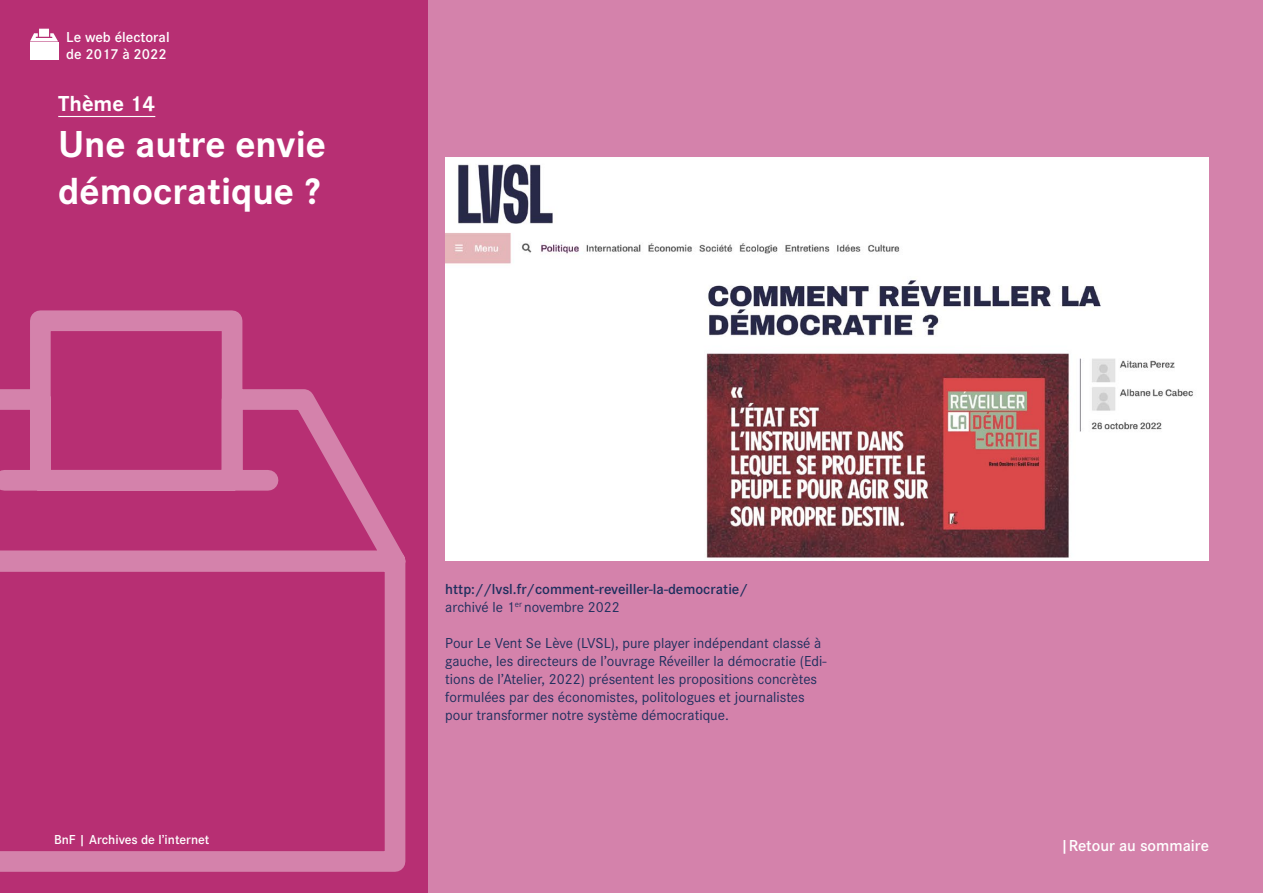
<style>
.page{position:relative;width:1263px;height:893px;background:#d482ab}
.page>*{position:absolute;margin:0;border:0;box-sizing:border-box;transform-origin:0 0}
.t1{font:700 39px/46.8px "Corporate S";color:#fff}
.t2{font:700 22.5px "Corporate S";color:#fff}
.t3{font:600 16.5px "Corporate S";color:#fff}
.t4{font:15px/18px "Corporate S";color:#1f2f5e}
.t5{font:600 15px/18px "Corporate S";color:#1f2f5e}
.t6{font:600 15px/16.6px "Corporate S";color:#fff}
.t7{font:600 13.5px "Corporate S";color:#fff}
.s1{font-weight:400}
</style>
<div class="page">
<div style="left:0;top:0;width:427px;height:893px;background:#b72f73"></div>
<img style="left:445px;top:157px;width:764px;height:403px">
<hr style="left:58px;top:116px;width:97px;height:1px;background:#fff">
<div style="left:30px;top:43px;width:28px;height:17px;background:#fff"></div>
<svg style="left:30px;top:29px;width:28px;height:12px"></svg>
<svg style="left:0;top:300px;width:428px;height:582px"></svg>
<p class="t6" style="left:66px;top:29px;width:105px">Le web électoral de 2017 à 2022</p>
<h2 class="t2" style="left:58px;top:90px;width:99px">Thème 14</h2>
<h1 class="t1" style="left:58px;top:122px;width:269px">Une autre envie démocratique ?</h1>
<p class="t7" style="left:54px;top:832px;width:157px">BnF | Archives de l’internet</p>
<p class="t5" style="left:445px;top:580px;width:304px">http://lvsl.fr/comment-reveiller-la-democratie/ <span class="s1">archivé le 1</span><sup>er</sup> <span class="s1">novembre 2022</span></p>
<p class="t4" style="left:445px;top:634px;width:383px">Pour Le Vent Se Lève (LVSL), pure player indépendant classé à gauche, les directeurs de l’ouvrage Réveiller la démocratie (Edi&shy;tions de l’Atelier, 2022) présentent les propositions concrètes formulées par des économistes, politologues et journalistes pour transformer notre système démocratique.</p>
<p class="t3" style="left:1060px;top:836px;width:150px">|Retour au sommaire</p>
</div>
